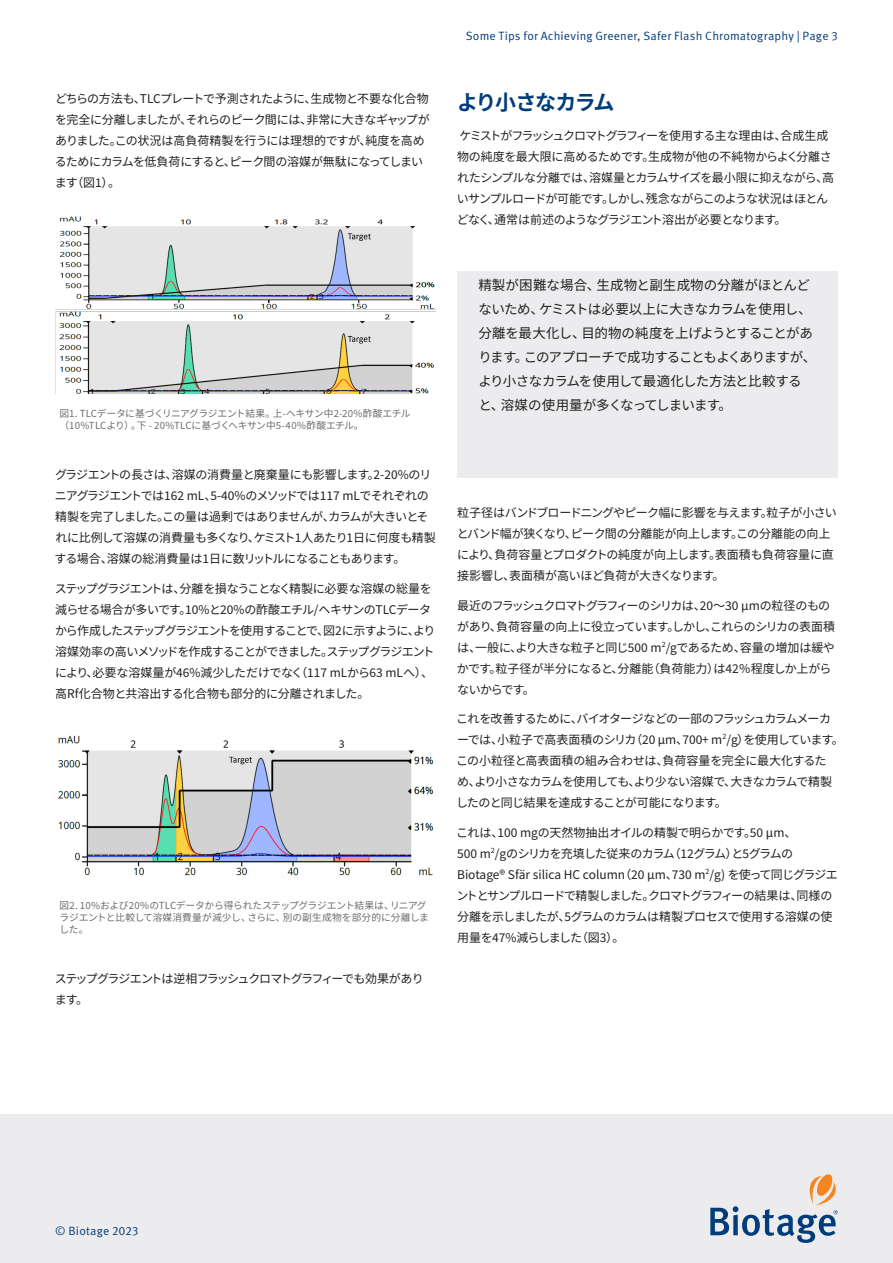
<style>
.page{position:relative;width:893px;height:1263px;background:#fff}
.page>*{position:absolute;margin:0;border:0;box-sizing:border-box;transform-origin:0 0}
.段落タイトル{font:700 21px "Noto Sans CJ Kjp";letter-spacing:-.065em;color:#013c7b}
.Box_subheading{font:13.5px/24px "Noto Sans CJ Kjp";letter-spacing:-.03em;color:#231f20}
.段落本文{font:12px/21px "Noto Sans CJ Kjp";letter-spacing:-.04em;color:#231f20}
.t1{font:12px "Meta OT Norm";letter-spacing:.015em;color:#013c7b}
.段落本文-2{font:12px/21px "Noto Sans CJ Kjp";letter-spacing:-.095em;color:#231f20}
.Image_byline{font:9.75px/12px "Noto Sans CJ Kjp";letter-spacing:-.01em;color:#6c6d70}
</style>
<div class="page">
<div style="left:0;top:1114px;width:893px;height:149px;background:#ececee"></div>
<svg style="left:710px;top:1174px;width:128px;height:69px"></svg>
<div style="left:457px;top:271px;width:381px;height:151px;background:#ececee"></div>
<div style="left:457px;top:419px;width:381px;height:31px;background:#ececee"></div>
<div style="left:457px;top:447px;width:381px;height:31px;background:#ececee"></div>
<img style="left:55px;top:217px;width:381px;height:177px">
<img style="left:58px;top:735px;width:376px;height:141px">
<p class="段落本文" style="left:55px;top:88px;width:376px">どちらの方法も、TLCプレートで予測されたように、生成物と不要な化合物を完全に分離しましたが、それらのピーク間には、非常に大きなギャップがありました。この状況は高負荷精製を行うには理想的ですが、純度を高めるためにカラムを低負荷にすると、ピーク間の溶媒が無駄になってしまいます（図1）。</p>
<p class="Image_byline" style="left:60px;top:407px;width:352px">図1. TLCデータに基づくリニアグラジエント結果。上-ヘキサン中2-20%酢酸エチル（10%TLCより）。下 - 20%TLCに基づくヘキサン中5-40%酢酸エチル。</p>
<p class="段落本文" style="left:55px;top:464px;width:383px">グラジエントの長さは、溶媒の消費量と廃棄量にも影響します。2-20%のリニアグラジエントでは162 mL、5-40%のメソッドでは117 mLでそれぞれの精製を完了しました。この量は過剰ではありませんが、カラムが大きいとそれに比例して溶媒の消費量も多くなり、ケミスト1人あたり1日に何度も精製する場合、溶媒の総消費量は1日に数リットルになることもあります。</p>
<p class="段落本文" style="left:55px;top:578px;width:382px">ステップグラジエントは、分離を損なうことなく精製に必要な溶媒の総量を減らせる場合が多いです。10%と20%の酢酸エチル/ヘキサンのTLCデータから作成したステップグラジエントを使用することで、図2に示すように、より溶媒効率の高いメソッドを作成することができました。ステップグラジエントにより、必要な溶媒量が46%減少しただけでなく（117 mLから63 mLへ）、高Rf化合物と共溶出する化合物も部分的に分離されました。</p>
<p class="Image_byline" style="left:60px;top:899px;width:371px">図2. 10%および20%のTLCデータから得られたステップグラジエント結果は、リニアグラジエントと比較して溶媒消費量が減少し、さらに、別の副生成物を部分的に分離しました。</p>
<p class="段落本文-2" style="left:55px;top:968px;width:370px">ステップグラジエントは逆相フラッシュクロマトグラフィーでも効果があります。</p>
<p class="t1" style="left:466px;top:29px;width:373px">Some Tips for Achieving Greener, Safer Flash Chromatography | Page 3</p>
<p class="段落タイトル" style="left:457px;top:91px;width:159px">より小さなカラム</p>
<p class="段落本文" style="left:457px;top:125px;width:379px">ケミストがフラッシュクロマトグラフィーを使用する主な理由は、合成生成物の純度を最大限に高めるためです。生成物が他の不純物からよく分離されたシンプルな分離では、溶媒量とカラムサイズを最小限に抑えながら、高いサンプルロードが可能です。しかし、残念ながらこのような状況はほとんどなく、通常は前述のようなグラジエント溶出が必要となります。</p>
<p class="Box_subheading" style="left:478px;top:273px;width:340px">精製が困難な場合、生成物と副生成物の分離がほとんどないため、ケミストは必要以上に大きなカラムを使用し、分離を最大化し、目的物の純度を上げようとすることがあります。このアプローチで成功することもよくありますが、より小さなカラムを使用して最適化した方法と比較すると、溶媒の使用量が多くなってしまいます。</p>
<p class="段落本文" style="left:457px;top:502px;width:382px">粒子径はバンドブロードニングやピーク幅に影響を与えます。粒子が小さいとバンド幅が狭くなり、ピーク間の分離能が向上します。この分離能の向上により、負荷容量とプロダクトの純度が向上します。表面積も負荷容量に直接影響し、表面積が高いほど負荷が大きくなります。</p>
<p class="段落本文" style="left:457px;top:595px;width:380px">最近のフラッシュクロマトグラフィーのシリカは、20～30 μmの粒径のものがあり、負荷容量の向上に役立っています。しかし、これらのシリカの表面積は、一般に、より大きな粒子と同じ500 m<sup>2</sup>/gであるため、容量の増加は緩やかです。粒子径が半分になると、分離能（負荷能力）は42％程度しか上がらないからです。</p>
<p class="段落本文" style="left:456px;top:708px;width:389px">これを改善するために、バイオタージなどの一部のフラッシュカラムメーカーでは、小粒子で高表面積のシリカ（20 μm、700+ m<sup>2</sup>/g）を使用しています。この小粒径と高表面積の組み合わせは、負荷容量を完全に最大化するた<br>め、より小さなカラムを使用しても、より少ない溶媒で、大きなカラムで精製したのと同じ結果を達成することが可能になります。</p>
<p class="段落本文" style="left:456px;top:822px;width:383px">これは、100 mgの天然物抽出オイルの精製で明らかです。50 μm、<br>500 m<sup>2</sup>/gのシリカを充填した従来のカラム（12グラム）と5グラムのBiotage® Sfär silica HC column（20 μm、730 m<sup>2</sup>/g) を使って同じグラジエントとサンプルロードで精製しました。クロマトグラフィーの結果は、同様の分離を示しましたが、5グラムのカラムは精製プロセスで使用する溶媒の使用量を47%減らしました（図3）。</p>
<p class="t1" style="left:55px;top:1224px;width:85px">© Biotage 2023</p>
</div>
